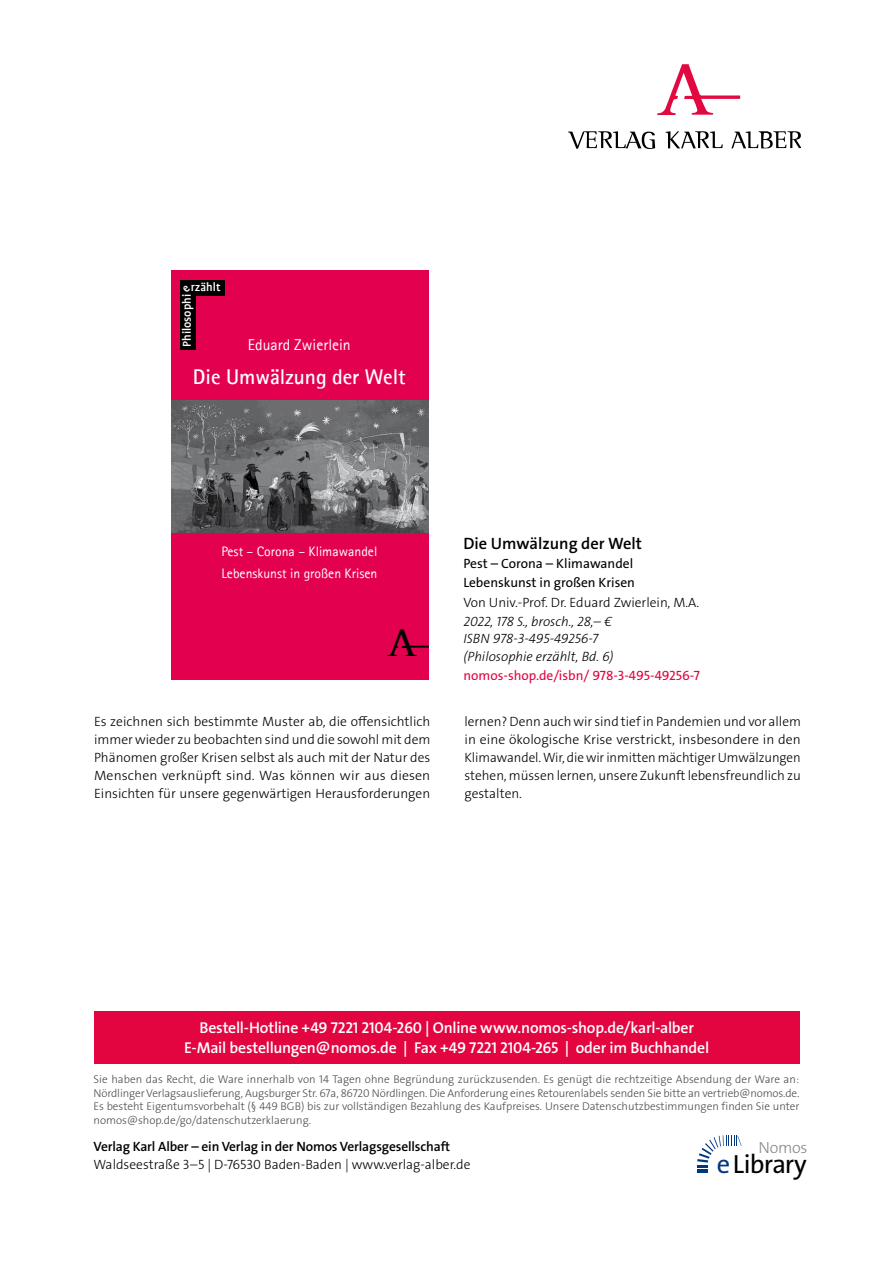
<style>
.page{position:relative;width:893px;height:1263px;background:#fff}
.page>*{position:absolute;margin:0;border:0;box-sizing:border-box;transform-origin:0 0}
.t1{font:30px "alber";color:#000}
.t2{font:26.4px "The Sans Os F";letter-spacing:-.03em;color:#000}
.t3{font:700 21.45px "Rotis Sans Serif";color:#fff}
.t4{font:600 16.5px "The Sans Os F";color:#000}
.t5{font:300 16.2px "The Sans Os F";letter-spacing:-.02em;color:#87888a}
.t6{font:600 15.75px/21px "The Sans Os F";letter-spacing:-.015em;color:#fff;text-align:center}
.t7{font:15.75px "Rotis Sans Serif";color:#fff}
.t8{font:13.65px/22.2px "Rotis Sans Serif";color:#fff}
.t9{font:300 13.5px/18px "The Sans Os F";color:#000;text-align:justify}
.t10{font:italic 300 13.5px/17.2px "The Sans Os F";color:#000}
.t11{font:600 13.5px "The Sans Os F";letter-spacing:-.01em;color:#000}
.t12{font:13.5px/19.4px "The Sans Os F";color:#000}
.t13{font:13.5px "The Sans Os F";color:#e20540}
.t14{font:500 12.9px "Profile";color:#fff}
.t15{font:300 11.25px/13.5px "The Sans Os F";color:#4b4b4d;text-align:justify}
.s1{color:#003882}
</style>
<div class="page">
<div style="left:94px;top:1011px;width:705px;height:52px;background:#e20540"></div>
<svg style="left:697px;top:1135px;width:45px;height:38px"></svg>
<svg style="left:657px;top:64px;width:83px;height:51px"></svg>
<svg style="left:568px;top:131px;width:87px;height:18px"></svg>
<svg style="left:665px;top:131px;width:58px;height:17px"></svg>
<svg style="left:731px;top:131px;width:70px;height:17px"></svg>
<div style="left:171px;top:271px;width:257px;height:408px;background:#e3004f"></div>
<img style="left:171px;top:401px;width:257px;height:131px">
<div style="left:180px;top:280px;width:44px;height:16px;background:#000"></div>
<div style="left:180px;top:294px;width:16px;height:55px;background:#000"></div>
<p class="t14" style="left:191px;top:278px;width:31px">rzählt</p>
<p class="t14" style="left:178px;top:347px;width:55px;rotate:-90deg">Philosophi</p>
<p class="t7" style="left:248px;top:335px;width:104px">Eduard Zwierlein</p>
<h3 class="t3" style="left:193px;top:363px;width:214px">Die Umwälzung der Welt</h3>
<p class="t8" style="left:221px;top:540px;width:157px">Pest – Corona – Klimawandel<br>Lebenskunst in großen Krisen</p>
<h1 class="t1" style="left:387px;top:628px;width:61px">B</h1>
<p class="t4" style="left:463px;top:532px;width:180px">Die Umwälzung der Welt</p>
<p class="t12" style="left:463px;top:555px;width:173px">Pest – Corona – Klimawandel<br>Lebenskunst in großen Krisen</p>
<p class="t9" style="left:463px;top:593px;width:237px">Von Univ.-Prof. Dr. Eduard Zwierlein, M.A.</p>
<p class="t10" style="left:463px;top:613px;width:152px">2022, 178 S., brosch., 28,– €<br>ISBN 978-3-495-49256-7 (Philosophie erzählt, Bd. 6)</p>
<p class="t13" style="left:463px;top:670px;width:238px">nomos-shop.de/isbn/ 978-3-495-49256-7</p>
<p class="t9" style="left:94px;top:713px;width:338px">Es zeichnen sich bestimmte Muster ab, die offensichtlich immer wieder zu beobachten sind und die sowohl mit dem Phänomen großer Krisen selbst als auch mit der Natur des Menschen verknüpft sind. Was können wir aus diesen Einsichten für unsere gegenwärtigen Herausforderungen</p>
<p class="t9" style="left:464px;top:713px;width:338px">lernen? Denn auch wir sind tief in Pandemien und vor allem in eine ökologische Krise verstrickt, insbesondere in den Klimawandel. Wir, die wir inmitten mächtiger Umwälzungen stehen, müssen lernen, unsere Zukunft lebensfreundlich zu gestalten.</p>
<p class="t6" style="left:184px;top:1017px;width:526px">Bestell-Hotline +49 7221 2104-260 | Online www.nomos-shop.de/karl-alber<br>E-Mail bestellungen@nomos.de | Fax +49 7221 2104-265 | oder im Buchhandel</p>
<p class="t15" style="left:94px;top:1073px;width:707px">Sie haben das Recht, die Ware innerhalb von 14 Tagen ohne Begründung zurückzusenden. Es genügt die rechtzeitige Absendung der Ware an:<br>Nördlinger Verlagsauslieferung, Augsburger Str. 67a, 86720 Nördlingen. Die Anforderung eines Retourenlabels senden Sie bitte an vertrieb@nomos.de.<br>Es besteht Eigentumsvorbehalt (§ 449 BGB) bis zur vollständigen Bezahlung des Kaufpreises. Unsere Datenschutzbestimmungen finden Sie unter nomos@shop.de/go/datenschutzerklaerung.</p>
<p class="t11" style="left:94px;top:1138px;width:358px">Verlag Karl Alber – ein Verlag in der Nomos Verlagsgesellschaft</p>
<p class="t9" style="left:94px;top:1156px;width:378px">Waldseestraße 3–5 | D-76530 Baden-Baden | www.verlag-alber.de</p>
<h2 class="t2" style="left:717px;top:1153px;width:91px"><span class="s1">e</span>Library</h2>
<p class="t5" style="left:758px;top:1137px;width:51px">Nomos</p>
</div>
